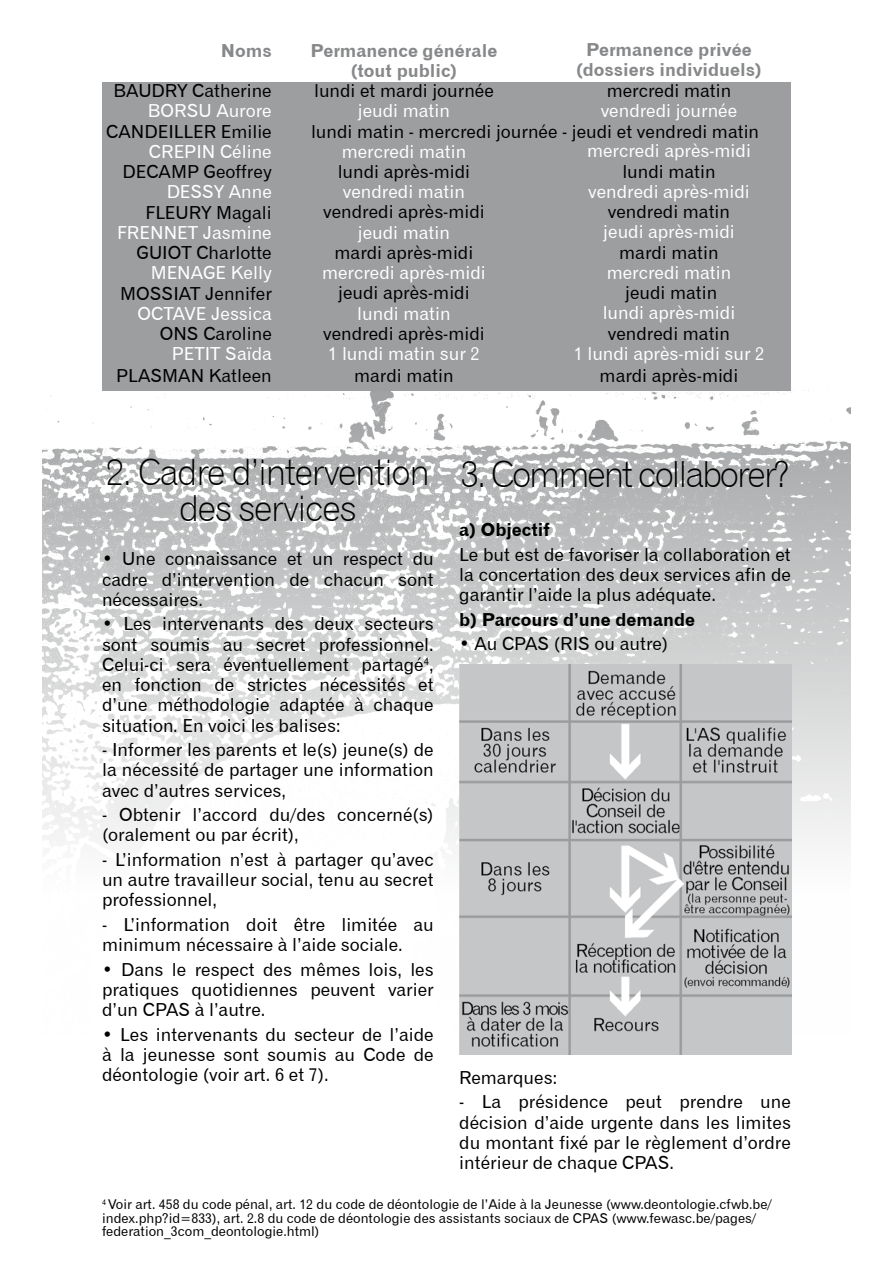
<style>
.page{position:relative;width:893px;height:1263px;background:#fff}
.page>*{position:absolute;margin:0;border:0;box-sizing:border-box;transform-origin:0 0}
.t1{font:36px/36px "Gothic 720 BT Light B";letter-spacing:-.04em;color:#000;text-align:center}
.t2{font:36px "Gothic 720 BT Light B";letter-spacing:-.06em;color:#000}
.t3{font:18px/20.2px "Gothic 720 BT Roman B";color:#000;text-align:justify}
.t4{font:18px "Gothic 720 BT Roman B";color:#fff}
.t5{font:18px/20.2px "Gothic 720 BT Bold B";color:#87888a;text-align:center}
.t6{font:18px "Gothic 720 BT Bold B";color:#000}
.t7{font:13.5px/13.5px "Gothic 720 BT Roman B";color:#000}
</style>
<div class="page">
<img style="left:43px;top:387px;width:807px;height:647px">
<div style="left:102px;top:82px;width:689px;height:308px;background:#9c9e9f"></div>
<img style="left:460px;top:664px;width:332px;height:391px">
<p class="t5" style="left:221px;top:40px;width:52px">Noms</p>
<p class="t3" style="left:114px;top:80px;width:160px">BAUDRY Catherine</p>
<p class="t4" style="left:148px;top:100px;width:125px">BORSU Aurore</p>
<p class="t3" style="left:106px;top:121px;width:167px">CANDEILLER Emilie</p>
<p class="t4" style="left:149px;top:140px;width:124px">CREPIN Céline</p>
<p class="t3" style="left:122px;top:161px;width:151px">DECAMP Geoffrey</p>
<p class="t4" style="left:167px;top:181px;width:107px">DESSY Anne</p>
<p class="t3" style="left:146px;top:202px;width:128px">FLEURY Magali</p>
<p class="t4" style="left:117px;top:221px;width:156px">FRENNET Jasmine</p>
<p class="t3" style="left:137px;top:242px;width:137px">GUIOT Charlotte</p>
<p class="t4" style="left:151px;top:262px;width:123px">MENAGE Kelly</p>
<p class="t3" style="left:120px;top:283px;width:153px">MOSSIAT Jennifer</p>
<p class="t4" style="left:138px;top:302px;width:136px">OCTAVE Jessica</p>
<p class="t3" style="left:160px;top:323px;width:113px">ONS Caroline</p>
<p class="t4" style="left:172px;top:343px;width:102px">PETIT Saïda</p>
<p class="t3" style="left:116px;top:365px;width:157px">PLASMAN Katleen</p>
<p class="t5" style="left:576px;top:40px;width:188px">Permanence privée (dossiers individuels)</p>
<p class="t3" style="left:607px;top:80px;width:126px">mercredi matin</p>
<p class="t4" style="left:601px;top:100px;width:138px">vendredi journée</p>
<p class="t4" style="left:587px;top:140px;width:165px">mercredi après-midi</p>
<p class="t3" style="left:622px;top:161px;width:95px">lundi matin</p>
<p class="t4" style="left:588px;top:181px;width:163px">vendredi après-midi</p>
<p class="t3" style="left:608px;top:202px;width:124px">vendredi matin</p>
<p class="t4" style="left:603px;top:221px;width:133px">jeudi après-midi</p>
<p class="t3" style="left:619px;top:242px;width:101px">mardi matin</p>
<p class="t4" style="left:607px;top:262px;width:126px">mercredi matin</p>
<p class="t3" style="left:625px;top:283px;width:94px">jeudi matin</p>
<p class="t4" style="left:603px;top:302px;width:134px">lundi après-midi</p>
<p class="t3" style="left:608px;top:323px;width:124px">vendredi matin</p>
<p class="t4" style="left:574px;top:343px;width:192px">1 lundi après-midi sur 2</p>
<p class="t3" style="left:600px;top:365px;width:140px">mardi après-midi</p>
<p class="t5" style="left:311px;top:40px;width:188px">Permanence générale (tout public)</p>
<p class="t3" style="left:314px;top:80px;width:181px">lundi et mardi journée</p>
<p class="t4" style="left:358px;top:100px;width:94px">jeudi matin</p>
<p class="t3" style="left:311px;top:121px;width:450px">lundi matin - mercredi journée - jeudi et vendredi matin</p>
<p class="t4" style="left:342px;top:140px;width:126px">mercredi matin</p>
<p class="t3" style="left:338px;top:161px;width:134px">lundi après-midi</p>
<p class="t4" style="left:343px;top:181px;width:124px">vendredi matin</p>
<p class="t3" style="left:323px;top:202px;width:163px">vendredi après-midi</p>
<p class="t4" style="left:358px;top:221px;width:94px">jeudi matin</p>
<p class="t3" style="left:335px;top:242px;width:140px">mardi après-midi</p>
<p class="t4" style="left:322px;top:262px;width:165px">mercredi après-midi</p>
<p class="t3" style="left:338px;top:283px;width:133px">jeudi après-midi</p>
<p class="t4" style="left:357px;top:302px;width:95px">lundi matin</p>
<p class="t3" style="left:323px;top:323px;width:163px">vendredi après-midi</p>
<p class="t4" style="left:328px;top:343px;width:153px">1 lundi matin sur 2</p>
<p class="t3" style="left:354px;top:365px;width:101px">mardi matin</p>
<h1 class="t1" style="left:106px;top:453px;width:326px">2. Cadre d’intervention des services</h1>
<p class="t3" style="left:102px;top:549px;width:333px">• Une connaissance et un respect du cadre d’intervention de chacun sont nécessaires.</p>
<p class="t3" style="left:102px;top:614px;width:333px">• Les intervenants des deux secteurs sont soumis au secret professionnel.<br>Celui-ci sera éventuellement partagé<sup>4</sup>, en fonction de strictes nécessités et d’une méthodologie adaptée à chaque situation. En voici les balises:</p>
<p class="t3" style="left:102px;top:739px;width:333px">- Informer les parents et le(s) jeune(s) de la nécessité de partager une information avec d’autres services,</p>
<p class="t3" style="left:102px;top:804px;width:333px">- Obtenir l’accord du/des concerné(s) (oralement ou par écrit),</p>
<p class="t3" style="left:102px;top:849px;width:333px">- L’information n’est à partager qu’avec un autre travailleur social, tenu au secret professionnel,</p>
<p class="t3" style="left:102px;top:914px;width:333px">- L’information doit être limitée au minimum nécessaire à l’aide sociale.</p>
<p class="t3" style="left:102px;top:959px;width:333px">• Dans le respect des mêmes lois, les pratiques quotidiennes peuvent varier d’un CPAS à l’autre.</p>
<p class="t3" style="left:102px;top:1024px;width:333px">• Les intervenants du secteur de l’aide à la jeunesse sont soumis au Code de déontologie (voir art. 6 et 7).</p>
<h1 class="t2" style="left:461px;top:452px;width:330px">3. Comment collaborer?</h1>
<p class="t6" style="left:459px;top:519px;width:92px">a) Objectif</p>
<p class="t3" style="left:459px;top:544px;width:333px">Le but est de favoriser la collaboration et la concertation des deux services afin de garantir l’aide la plus adéquate.</p>
<p class="t6" style="left:459px;top:608px;width:237px">b) Parcours d’une demande</p>
<p class="t3" style="left:459px;top:633px;width:210px">• Au CPAS (RIS ou autre)</p>
<p class="t3" style="left:459px;top:1067px;width:100px">Remarques:</p>
<p class="t3" style="left:459px;top:1092px;width:333px">- La présidence peut prendre une décision d’aide urgente dans les limites du montant fixé par le règlement d’ordre intérieur de chaque CPAS.</p>
<p class="t7" style="left:102px;top:1197px;width:671px"><sup>4</sup> Voir art. 458 du code pénal, art. 12 du code de déontologie de l’Aide à la Jeunesse (www.deontologie.cfwb.be/ index.php?id=833), art. 2.8 du code de déontologie des assistants sociaux de CPAS (www.fewasc.be/pages/ federation_3com_deontologie.html)</p>
</div>
